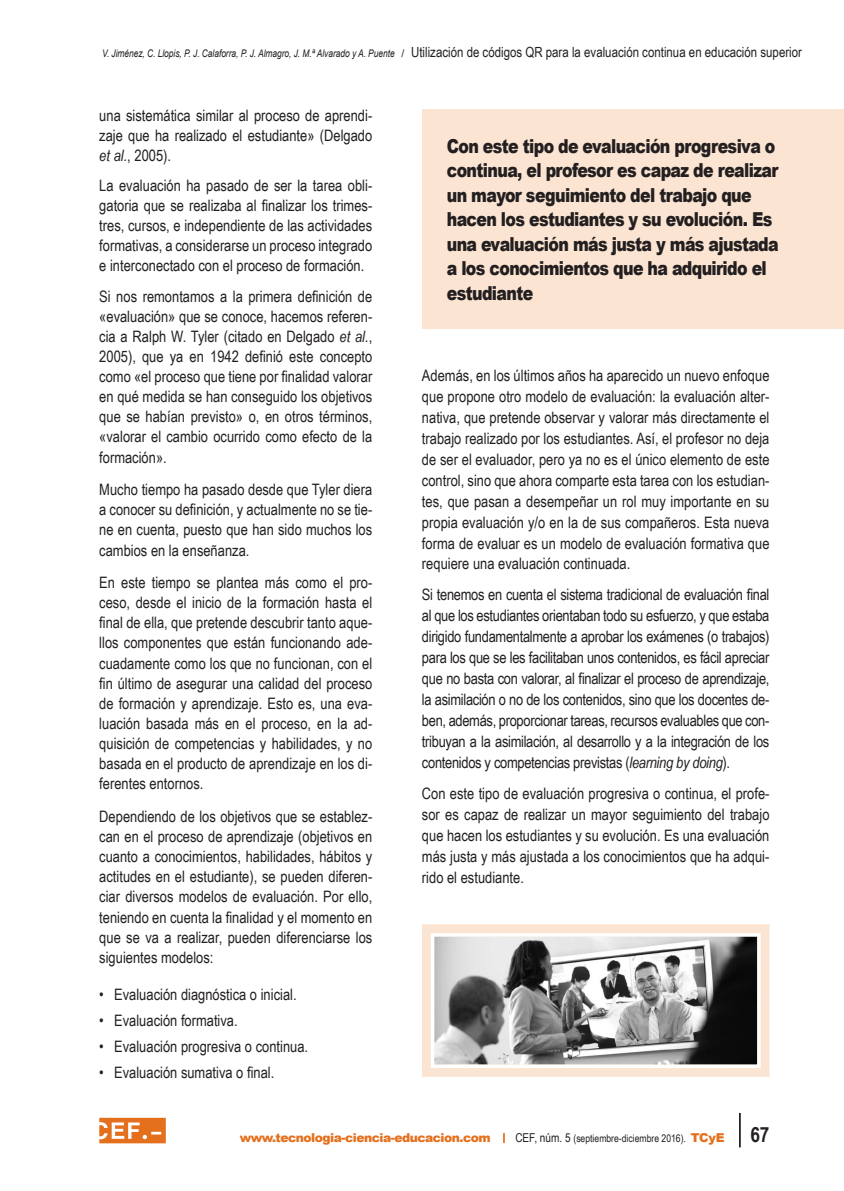
<style>
.page{position:relative;width:844px;height:1191px;background:#fff}
.page>*{position:absolute;margin:0;border:0;box-sizing:border-box;transform-origin:0 0}
.t1{font:900 19.25px/24.5px "Arial";letter-spacing:-.04em;color:#231f20;scale:.82 1}
.texto_general{font:15.75px/20.1px "Arial Narrow";color:#231f20;text-align:justify}
.sangria__bolo{font:15.75px "Arial Narrow";color:#231f20}
.t2{font:900 12.25px "Arial";letter-spacing:-.04em;color:#e4701e}
.t3{font:italic 10.5px "Arial";letter-spacing:-.005em;color:#231f20;scale:.8 1}
.t4{font:10.5px "Arial Narrow";color:#231f20}
.s1{font-style:normal}
.s2{font-family:"Arial Narrow";font-style:normal;font-size:14px}
.s3{font-style:italic}
.s4{font-size:12.25px}
.s5{font-family:"Arial";font-weight:900;font-size:12.25px;color:#e4701e}
.s6{font-weight:700;font-size:21px}
</style>
<div class="page">
<hr style="left:738px;top:1113px;width:2px;height:34px;background:#231f20">
<svg style="left:99px;top:1117px;width:67px;height:26px;background:#e99050"></svg>
<img style="left:435px;top:937px;width:321px;height:126px">
<div style="left:422px;top:109px;width:421px;height:220px;background:#fbe5d2"></div>
<div style="left:422px;top:924px;width:347px;height:152px;border:12px solid #fbe5d2"></div>
<div style="left:430px;top:933px;width:330px;height:135px;border:3px solid #fff"></div>
<p class="t3" style="left:102px;top:47px;width:876px">V. Jiménez, C. Llopis, P. J. Calaforra, P. J. Almagro, J. M.ª Alvarado y A. Puente <span class="s1">/</span> <span class="s2">Utilización de códigos QR para la evaluación continua en educación superior</span></p>
<p class="texto_general" style="left:99px;top:104px;width:274px">una sistemática similar al proceso de aprendi&shy;zaje que ha realizado el estudiante» (Delgado <span class="s3">et al.</span>, 2005).</p>
<p class="texto_general" style="left:99px;top:175px;width:274px">La evaluación ha pasado de ser la tarea obli&shy;gatoria que se realizaba al finalizar los trimes&shy;tres, cursos, e independiente de las actividades formativas, a considerarse un proceso integrado e interconectado con el proceso de formación.</p>
<p class="texto_general" style="left:99px;top:285px;width:274px">Si nos remontamos a la primera definición de «evaluación» que se conoce, hacemos referen&shy;cia a Ralph W. Tyler (citado en Delgado <span class="s3">et al.</span>, 2005), que ya en 1942 definió este concepto como «el proceso que tiene por finalidad valorar en qué medida se han conseguido los objetivos que se habían previsto» o, en otros términos, «valorar el cambio ocurrido como efecto de la formación».</p>
<p class="texto_general" style="left:99px;top:479px;width:274px">Mucho tiempo ha pasado desde que Tyler diera a conocer su definición, y actualmente no se tie&shy;ne en cuenta, puesto que han sido muchos los cambios en la enseñanza.</p>
<p class="texto_general" style="left:99px;top:572px;width:274px">En este tiempo se plantea más como el pro&shy;ceso, desde el inicio de la formación hasta el final de ella, que pretende descubrir tanto aque&shy;llos componentes que están funcionando ade&shy;cuadamente como los que no funcionan, con el fin último de asegurar una calidad del proceso de formación y aprendizaje. Esto es, una eva&shy;luación basada más en el proceso, en la ad&shy;quisición de competencias y habilidades, y no basada en el producto de aprendizaje en los di&shy;ferentes entornos.</p>
<p class="texto_general" style="left:99px;top:805px;width:274px">Dependiendo de los objetivos que se establez&shy;can en el proceso de aprendizaje (objetivos en cuanto a conocimientos, habilidades, hábitos y actitudes en el estudiante), se pueden diferen&shy;ciar diversos modelos de evaluación. Por ello, teniendo en cuenta la finalidad y el momento en que se va a realizar, pueden diferenciarse los siguientes modelos:</p>
<p class="sangria__bolo" style="left:99px;top:983px;width:199px">• Evaluación diagnóstica o inicial.</p>
<p class="sangria__bolo" style="left:99px;top:1009px;width:140px">• Evaluación formativa.</p>
<p class="sangria__bolo" style="left:99px;top:1035px;width:210px">• Evaluación progresiva o continua.</p>
<p class="sangria__bolo" style="left:99px;top:1061px;width:176px">• Evaluación sumativa o final.</p>
<p class="t1" style="left:446px;top:133px;width:406px">Con este tipo de evaluación progresiva o continua, el profesor es capaz de realizar un mayor seguimiento del trabajo que hacen los estudiantes y su evolución. Es una evaluación más justa y más ajustada a los conocimientos que ha adquirido el estudiante</p>
<p class="texto_general" style="left:422px;top:364px;width:349px;line-height:20.8px">Además, en los últimos años ha aparecido un nuevo enfoque que propone otro modelo de evaluación: la evaluación alter&shy;nativa, que pretende observar y valorar más directamente el trabajo realizado por los estudiantes. Así, el profesor no deja de ser el evaluador, pero ya no es el único elemento de este control, sino que ahora comparte esta tarea con los estudian&shy;tes, que pasan a desempeñar un rol muy importante en su propia evaluación y/o en la de sus compañeros. Esta nueva forma de evaluar es un modelo de evaluación formativa que requiere una evaluación continuada.</p>
<p class="texto_general" style="left:422px;top:583px;width:349px;line-height:21px">Si tenemos en cuenta el sistema tradicional de evaluación final al que los estudiantes orientaban todo su esfuerzo, y que estaba dirigido fundamentalmente a aprobar los exámenes (o trabajos) para los que se les facilitaban unos contenidos, es fácil apreciar que no basta con valorar, al finalizar el proceso de aprendizaje, la asimilación o no de los contenidos, sino que los docentes de&shy;ben, además, proporcionar tareas, recursos evaluables que con&shy;tribuyan a la asimilación, al desarrollo y a la integración de los contenidos y competencias previstas (<span class="s3">learning by doing</span>).</p>
<p class="texto_general" style="left:422px;top:782px;width:349px;line-height:21px">Con este tipo de evaluación progresiva o continua, el profe&shy;sor es capaz de realizar un mayor seguimiento del trabajo que hacen los estudiantes y su evolución. Es una evaluación más justa y más ajustada a los conocimientos que ha adqui&shy;rido el estudiante.</p>
<p class="t2" style="left:240px;top:1129px;width:252px">www.tecnologia-ciencia-educacion.com</p>
<p class="t4" style="left:515px;top:1130px;width:255px"><span class="s4">CEF, núm. 5</span> (septiembre-diciembre 2016). <span class="s5">TCyE</span> <span class="s6">67</span></p>
</div>
